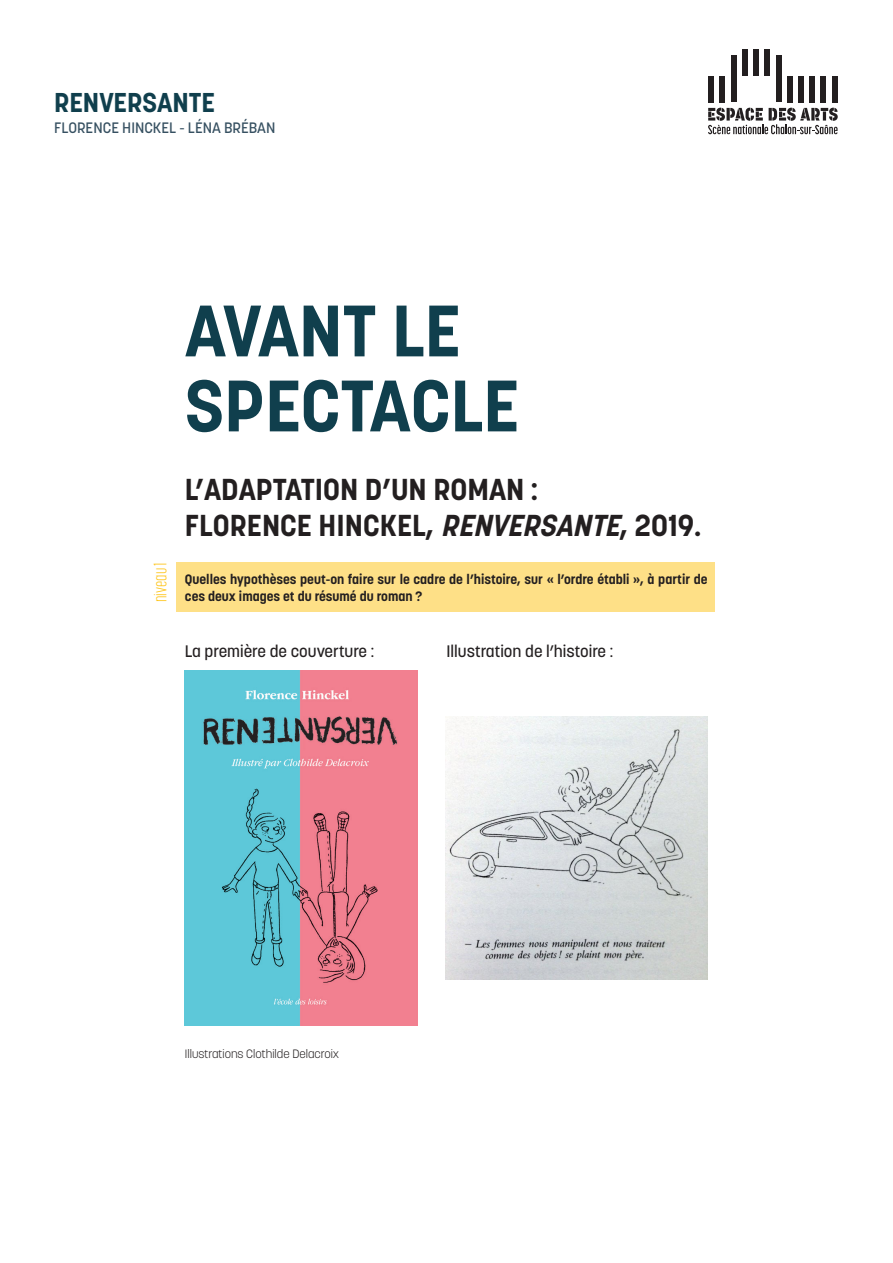
<style>
.page{position:relative;width:893px;height:1263px;background:#fff}
.page>*{position:absolute;margin:0;border:0;box-sizing:border-box;transform-origin:0 0}
.Infos{font:700 72px/75px "Korolev";color:#103f4d}
.Infos-2{font:700 30px "Korolev";color:#231f20}
.t1{font:700 27px "Korolev";color:#103f4d}
.t2{font:300 18px "Korolev Compressed";color:#fec210}
.t3{font:500 16.5px "Korolev";color:#231f20}
.t4{font:500 15px "Korolev";color:#365061}
.Infos-3{font:700 13.5px/16.2px "Korolev";color:#231f20}
.t5{font:300 12px "Korolev";color:#231f20}
.s1{font-style:italic}
</style>
<div class="page">
<div style="left:708px;top:76px;width:6px;height:26px;background:#231f20"></div>
<div style="left:719px;top:76px;width:6px;height:26px;background:#231f20"></div>
<div style="left:832px;top:76px;width:5px;height:26px;background:#231f20"></div>
<div style="left:731px;top:55px;width:5px;height:47px;background:#231f20"></div>
<div style="left:742px;top:50px;width:6px;height:26px;background:#231f20"></div>
<div style="left:753px;top:50px;width:6px;height:26px;background:#231f20"></div>
<div style="left:764px;top:50px;width:6px;height:26px;background:#231f20"></div>
<div style="left:776px;top:55px;width:5px;height:47px;background:#231f20"></div>
<div style="left:787px;top:76px;width:5px;height:26px;background:#231f20"></div>
<div style="left:798px;top:76px;width:6px;height:26px;background:#231f20"></div>
<div style="left:809px;top:76px;width:6px;height:26px;background:#231f20"></div>
<div style="left:821px;top:76px;width:5px;height:26px;background:#231f20"></div>
<svg style="left:708px;top:108px;width:130px;height:26px"></svg>
<div style="left:176px;top:562px;width:538px;height:50px;background:#fee087"></div>
<img style="left:445px;top:717px;width:263px;height:262px">
<img style="left:185px;top:671px;width:233px;height:354px">
<h3 class="t1" style="left:54px;top:86px;width:162px">RENVERSANTE</h3>
<p class="t4" style="left:54px;top:118px;width:223px">FLORENCE HINCKEL - LÉNA BRÉBAN</p>
<p class="t2" style="left:150px;top:602px;width:41px;rotate:-90deg">niveau 1</p>
<p class="Infos" style="left:185px;top:293px;width:336px">AVANT LE<br>SPECTACLE</p>
<p class="Infos-2" style="left:185px;top:470px;width:355px">L’ADAPTATION D’UN ROMAN :</p>
<p class="Infos-2" style="left:185px;top:506px;width:518px">FLORENCE HINCKEL, <span class="s1">RENVERSANTE</span>, 2019.</p>
<p class="Infos-3" style="left:185px;top:571px;width:524px">Quelles hypothèses peut-on faire sur le cadre de l’histoire, sur « l’ordre établi », à partir de ces deux images et du résumé du roman ?</p>
<p class="t3" style="left:185px;top:640px;width:191px">La première de couverture :</p>
<p class="t3" style="left:446px;top:640px;width:168px">Illustration de l’histoire :</p>
<p class="t5" style="left:185px;top:1046px;width:156px">Illustrations Clothilde Delacroix</p>
</div>
